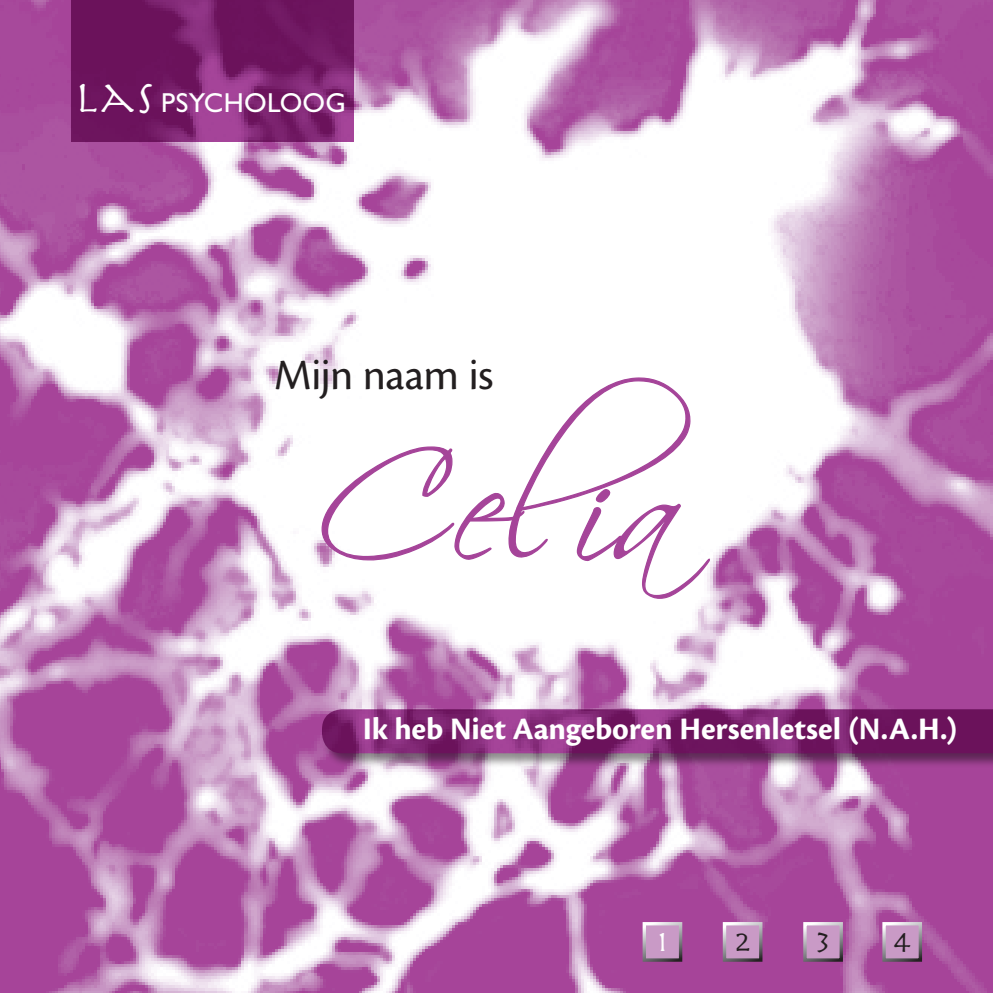
<style>
.page{position:relative;width:993px;height:993px;background:#fff}
.page>*{position:absolute;margin:0;border:0;box-sizing:border-box;transform-origin:0 0}
.t1{font:150px "Scriptina";color:#a54499}
.t2{font:45px "Cronos Pro";letter-spacing:-.015em;color:#231f20}
.t3{font:700 32.5px "Cronos Pro";letter-spacing:-.005em;color:#fff}
.t4{font:30.25px "Herculanum";color:#231f20}
.t5{font:30.25px "Herculanum";color:#fff}
.t6{font:27.5px "Gill Sans";letter-spacing:.01em;color:#fff}
.s1{font-family:"Herculanum";font-size:45px}
</style>
<div class="page">
<img style="left:0;top:0;width:992px;height:992px">
<svg style="left:321px;top:376px;width:389px;height:225px"></svg>
<div style="left:321px;top:708px;width:671px;height:59px;background:#231f20;opacity:.5"></div>
<svg style="left:322px;top:709px;width:670px;height:44px;background:#7c236f"></svg>
<svg style="left:71px;top:0;width:282px;height:142px;background:#761d68"></svg>
<div style="left:883px;top:923px;width:37px;height:36px;background:#c99ac6"></div>
<div style="left:882px;top:921px;width:39px;height:40px;border:3px solid #fff"></div>
<div style="left:804px;top:923px;width:37px;height:36px;background:#c99ac6"></div>
<div style="left:803px;top:921px;width:39px;height:40px;border:3px solid #fff"></div>
<div style="left:724px;top:923px;width:36px;height:36px;background:#c99ac6"></div>
<div style="left:722px;top:921px;width:40px;height:40px;border:3px solid #fff"></div>
<div style="left:644px;top:923px;width:36px;height:36px;background:#c99ac6"></div>
<div style="left:642px;top:921px;width:40px;height:40px;border:3px solid #fff"></div>
<p class="t6" style="left:75px;top:87px;width:272px"><span class="s1">Las</span> PSYCHOLOOG</p>
<p class="t2" style="left:274px;top:349px;width:220px">Mijn naam is</p>
<p class="t1" style="left:316px;top:419px;width:376px">Celia</p>
<p class="t3" style="left:363px;top:710px;width:596px">Ik heb Niet Aangeboren Hersenletsel (N.A.H.)</p>
<p class="t5" style="left:657px;top:922px;width:12px">1</p>
<p class="t4" style="left:734px;top:922px;width:17px">2</p>
<p class="t4" style="left:815px;top:922px;width:16px">3</p>
<p class="t4" style="left:892px;top:922px;width:20px">4</p>
</div>
